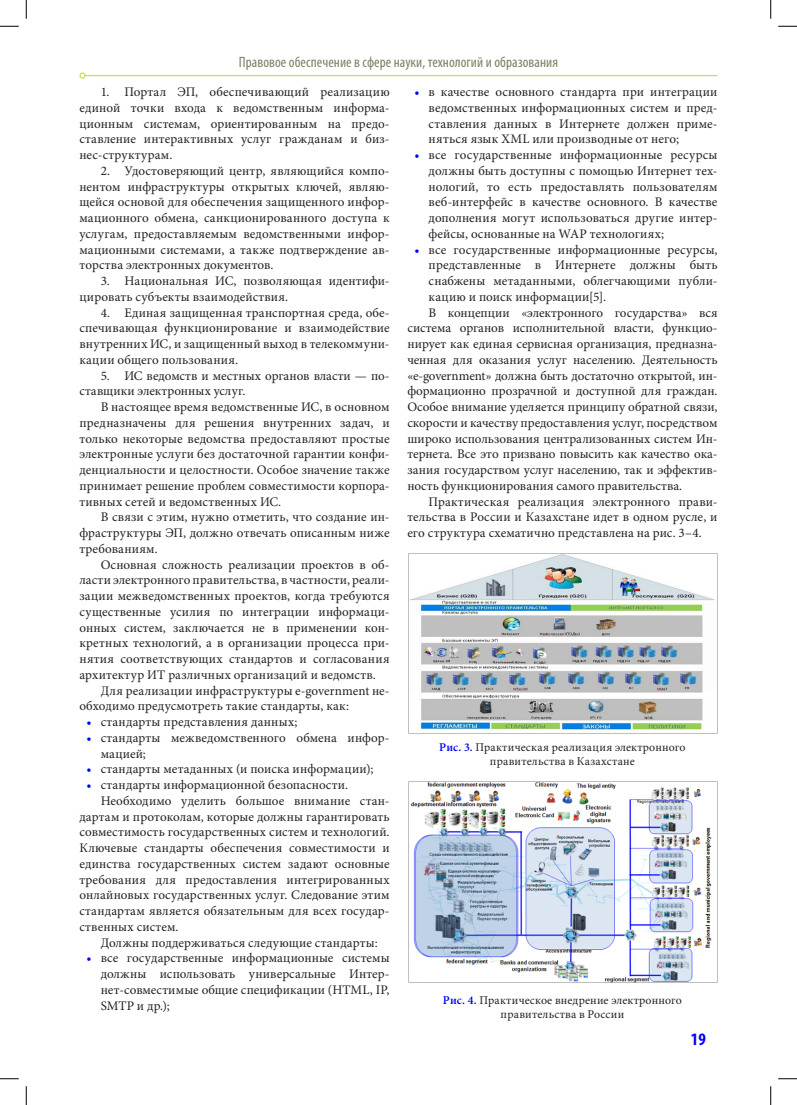
<style>
.page{position:relative;width:797px;height:1105px;background:#fff}
.page>*{position:absolute;margin:0;border:0;box-sizing:border-box;transform-origin:0 0}
.t1{font:700 condensed 17.5px "Myriad Pro";color:#00f}
.t2{font:condensed 15px "Myriad Pro";letter-spacing:.005em;color:#788262}
.Основной{font:13.12px/15.8px "Minion Pro";letter-spacing:.01em;color:#231f20;text-align:justify}
.Без_источника{font:11.88px/14.2px "Minion Pro";letter-spacing:.015em;color:#231f20;text-align:center}
.s1{color:#00f}
.s2{font-weight:600;color:#00f}
</style>
<div class="page">
<hr style="left:85px;top:75px;width:632px;height:1px;background:#cddd51">
<div style="left:79px;top:72px;width:7px;height:7px;border:1px solid #cddd51;border-radius:50%"></div>
<img style="left:408px;top:553px;width:309px;height:180px">
<img style="left:408px;top:782px;width:304px;height:200px">
<svg style="left:0;top:25px;width:19px;height:2px"></svg>
<svg style="left:778px;top:25px;width:19px;height:2px"></svg>
<svg style="left:0;top:1078px;width:19px;height:1px"></svg>
<svg style="left:778px;top:1078px;width:19px;height:1px"></svg>
<svg style="left:25px;top:0;width:2px;height:19px"></svg>
<svg style="left:25px;top:1086px;width:2px;height:19px"></svg>
<svg style="left:770px;top:0;width:1px;height:19px"></svg>
<svg style="left:770px;top:1086px;width:1px;height:19px"></svg>
<p class="t2" style="left:239px;top:53px;width:321px">Правовое обеспечение в сфере науки, технологий и образования</p>
<p class="Основной" style="left:79px;top:84px;width:312px;text-indent:21px">1. Портал ЭП, обеспечивающий реализацию единой точки входа к ведомственным информа&shy;ционным системам, ориентированным на предо&shy;ставление интерактивных услуг гражданам и биз&shy;нес-структурам.</p>
<p class="Основной" style="left:79px;top:163px;width:312px;text-indent:21px">2. Удостоверяющий центр, являющийся компо&shy;нентом инфраструктуры открытых ключей, являю&shy;щейся основой для обеспечения защищенного инфор&shy;мационного обмена, санкционированного доступа к услугам, предоставляемым ведомственными инфор&shy;мационными системами, а также подтверждение ав&shy;торства электронных документов.</p>
<p class="Основной" style="left:79px;top:273px;width:312px;text-indent:21px">3. Национальная ИС, позволяющая идентифи&shy;цировать субъекты взаимодействия.</p>
<p class="Основной" style="left:79px;top:305px;width:312px;text-indent:21px">4. Единая защищенная транспортная среда, обе&shy;спечивающая функционирование и взаимодействие внутренних ИС, и защищенный выход в телекоммуни&shy;кации общего пользования.</p>
<p class="Основной" style="left:79px;top:368px;width:312px;text-indent:21px">5. ИС ведомств и местных органов власти — по&shy;ставщики электронных услуг.</p>
<p class="Основной" style="left:79px;top:399px;width:312px;text-indent:21px">В настоящее время ведомственные ИС, в основном предназначены для решения внутренних задач, и только некоторые ведомства предоставляют простые электронные услуги без достаточной гарантии конфи&shy;денциальности и целостности. Особое значение также принимает решение проблем совместимости корпора&shy;тивных сетей и ведомственных ИС.</p>
<p class="Основной" style="left:79px;top:509px;width:312px;text-indent:21px">В связи с этим, нужно отметить, что создание ин&shy;фраструктуры ЭП, должно отвечать описанным ниже требованиям.</p>
<p class="Основной" style="left:79px;top:557px;width:312px;text-indent:21px">Основная сложность реализации проектов в об&shy;ласти электронного правительства, в частности, реали&shy;зации межведомственных проектов, когда требуются существенные усилия по интеграции информаци&shy;онных систем, заключается не в применении кон&shy;кретных технологий, а в организации процесса при&shy;нятия соответствующих стандартов и согласования архитектур ИТ различных организаций и ведомств.</p>
<p class="Основной" style="left:79px;top:683px;width:312px;text-indent:21px">Для реализации инфраструктуры e-government не&shy;обходимо предусмотреть такие стандарты, как:</p>
<p class="Основной" style="left:86px;top:714px;width:212px"><span class="s1">•</span> стандарты представления данных;</p>
<p class="Основной" style="left:101px;top:730px;width:290px;text-indent:-14px"><span class="s1">•</span> стандарты межведомственного обмена инфор&shy;мацией;</p>
<p class="Основной" style="left:86px;top:761px;width:288px"><span class="s1">•</span> стандарты метаданных (и поиска информации);</p>
<p class="Основной" style="left:86px;top:777px;width:263px"><span class="s1">•</span> стандарты информационной безопасности.</p>
<p class="Основной" style="left:79px;top:793px;width:312px;text-indent:21px">Необходимо уделить большое внимание стан&shy;дартам и протоколам, которые должны гарантировать совместимость государственных систем и технологий.<br>Ключевые стандарты обеспечения совместимости и единства государственных систем задают основные требования для предоставления интегрированных онлайновых государственных услуг. Следование этим стандартам является обязательным для всех государ&shy;ственных систем.</p>
<p class="Основной" style="left:101px;top:935px;width:279px">Должны поддерживаться следующие стандарты:</p>
<p class="Основной" style="left:101px;top:950px;width:290px;text-indent:-14px"><span class="s1">•</span> все государственные информационные системы должны использовать универсальные Интер&shy;нет-совместимые общие спецификации (HTML, IP, SMTP и др.);</p>
<p class="Основной" style="left:428px;top:84px;width:290px;text-indent:-14px"><span class="s1">•</span> в качестве основного стандарта при интеграции ведомственных информационных систем и пред&shy;ставления данных в Интернете должен приме&shy;няться язык XML или производные от него;</p>
<p class="Основной" style="left:428px;top:147px;width:290px;text-indent:-14px"><span class="s1">•</span> все государственные информационные ресурсы должны быть доступны с помощью Интернет тех&shy;нологий, то есть предоставлять пользователям веб-интерфейс в качестве основного. В качестве дополнения могут использоваться другие интер&shy;фейсы, основанные на WAP технологиях;</p>
<p class="Основной" style="left:428px;top:242px;width:290px;text-indent:-14px"><span class="s1">•</span> все государственные информационные ресурсы, представленные в Интернете должны быть снабжены метаданными, облегчающими публи&shy;кацию и поиск информации[5].</p>
<p class="Основной" style="left:407px;top:305px;width:312px;text-indent:21px">В концепции «электронного государства» вся система органов исполнительной власти, функцио&shy;нирует как единая сервисная организация, предназна&shy;ченная для оказания услуг населению. Деятельность «e-government» должна быть достаточно открытой, ин&shy;формационно прозрачной и доступной для граждан.<br>Особое внимание уделяется принципу обратной связи, скорости и качеству предоставления услуг, посредством широко использования централизованных систем Ин&shy;тернета. Все это призвано повысить как качество ока&shy;зания государством услуг населению, так и эффектив&shy;ность функционирования самого правительства.</p>
<p class="Основной" style="left:407px;top:494px;width:312px;text-indent:21px">Практическая реализация электронного прави&shy;тельства в России и Казахстане идет в одном русле, и его структура схематично представлена на рис. 3–4.</p>
<p class="Без_источника" style="left:439px;top:740px;width:248px"><span class="s2">Рис. 3.</span> Практическая реализация электронного правительства в Казахстане</p>
<p class="Без_источника" style="left:443px;top:993px;width:240px"><span class="s2">Рис. 4.</span> Практическое внедрение электронного правительства в России</p>
<h1 class="t1" style="left:691px;top:1028px;width:16px">19</h1>
</div>
